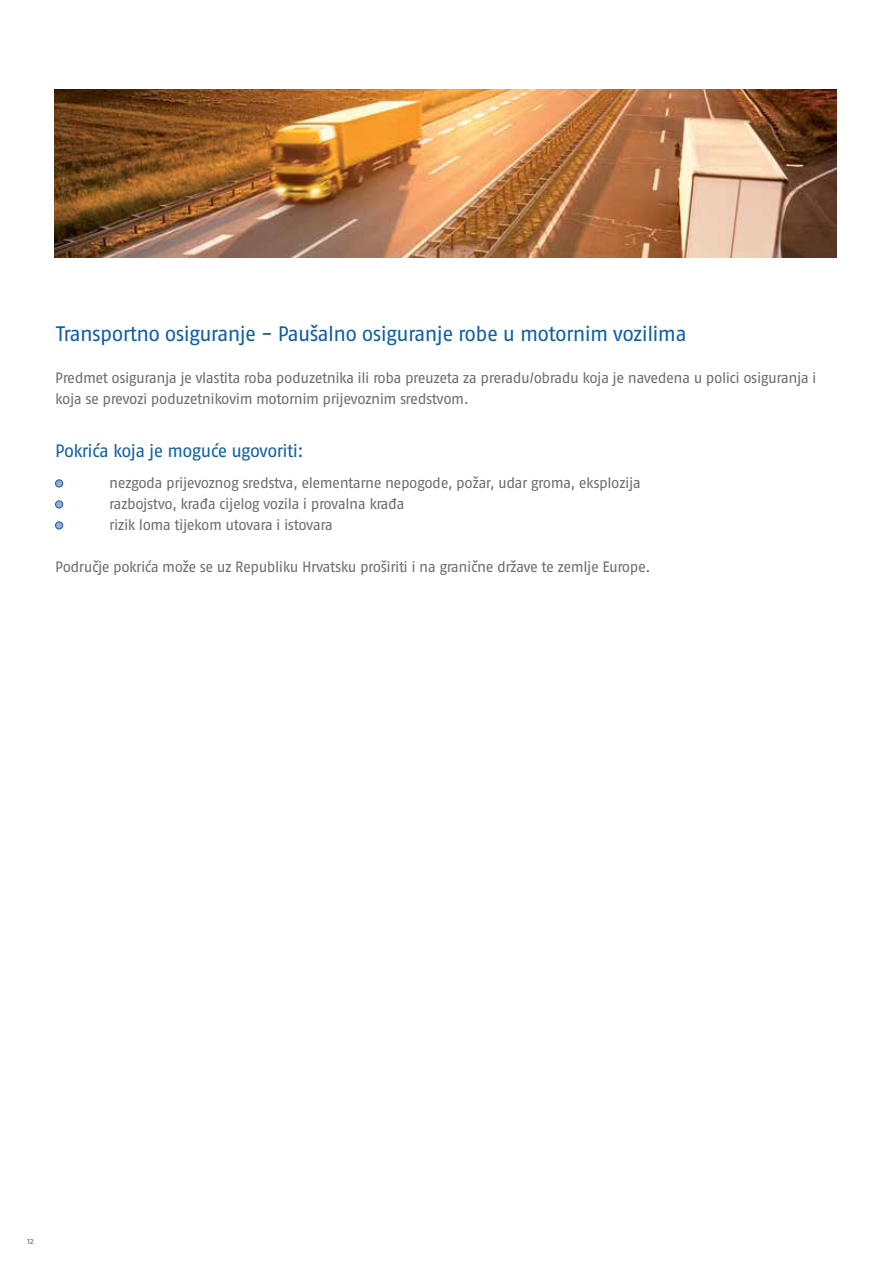
<style>
.page{position:relative;width:893px;height:1263px;background:#fff}
.page>*{position:absolute;margin:0;border:0;box-sizing:border-box;transform-origin:0 0}
.t1{font:21px "Fago Pro";letter-spacing:-.03em;color:#115fa4}
.t2{font:18px "Fago Pro";letter-spacing:-.035em;color:#115fa4}
.t3{font:15px/21px "Fago Pro";letter-spacing:-.035em;color:#6d6e71}
.t4{font:9px "Fago Pro";color:#6d6e71}
</style>
<div class="page">
<div style="left:56px;top:480px;width:7px;height:7px;background:#9aabd2;border-radius:50%"></div>
<div style="left:55px;top:480px;width:8px;height:7px;border:1px solid #115fa4;border-radius:50%"></div>
<div style="left:56px;top:501px;width:7px;height:7px;background:#9aabd2;border-radius:50%"></div>
<div style="left:55px;top:501px;width:8px;height:7px;border:1px solid #115fa4;border-radius:50%"></div>
<div style="left:56px;top:522px;width:7px;height:7px;background:#9aabd2;border-radius:50%"></div>
<div style="left:55px;top:522px;width:8px;height:7px;border:1px solid #115fa4;border-radius:50%"></div>
<img style="left:54px;top:89px;width:782px;height:168px">
<h1 class="t1" style="left:56px;top:321px;width:632px">Transportno osiguranje - Paušalno osiguranje robe u motornim vozilima</h1>
<p class="t3" style="left:55px;top:368px;width:763px">Predmet osiguranja je vlastita roba poduzetnika ili roba preuzeta za preradu/obradu koja je navedena u polici osiguranja i koja se prevozi poduzetnikovim motornim prijevoznim sredstvom.</p>
<p class="t2" style="left:55px;top:440px;width:250px">Pokrića koja je moguće ugovoriti:</p>
<p class="t3" style="left:109px;top:473px;width:533px">nezgoda prijevoznog sredstva, elementarne nepogode, požar, udar groma, eksplozija razbojstvo, krađa cijelog vozila i provalna krađa<br>rizik loma tijekom utovara i istovara</p>
<p class="t3" style="left:55px;top:557px;width:597px">Područje pokrića može se uz Republiku Hrvatsku proširiti i na granične države te zemlje Europe.</p>
<p class="t4" style="left:27px;top:1236px;width:8px">12</p>
</div>
